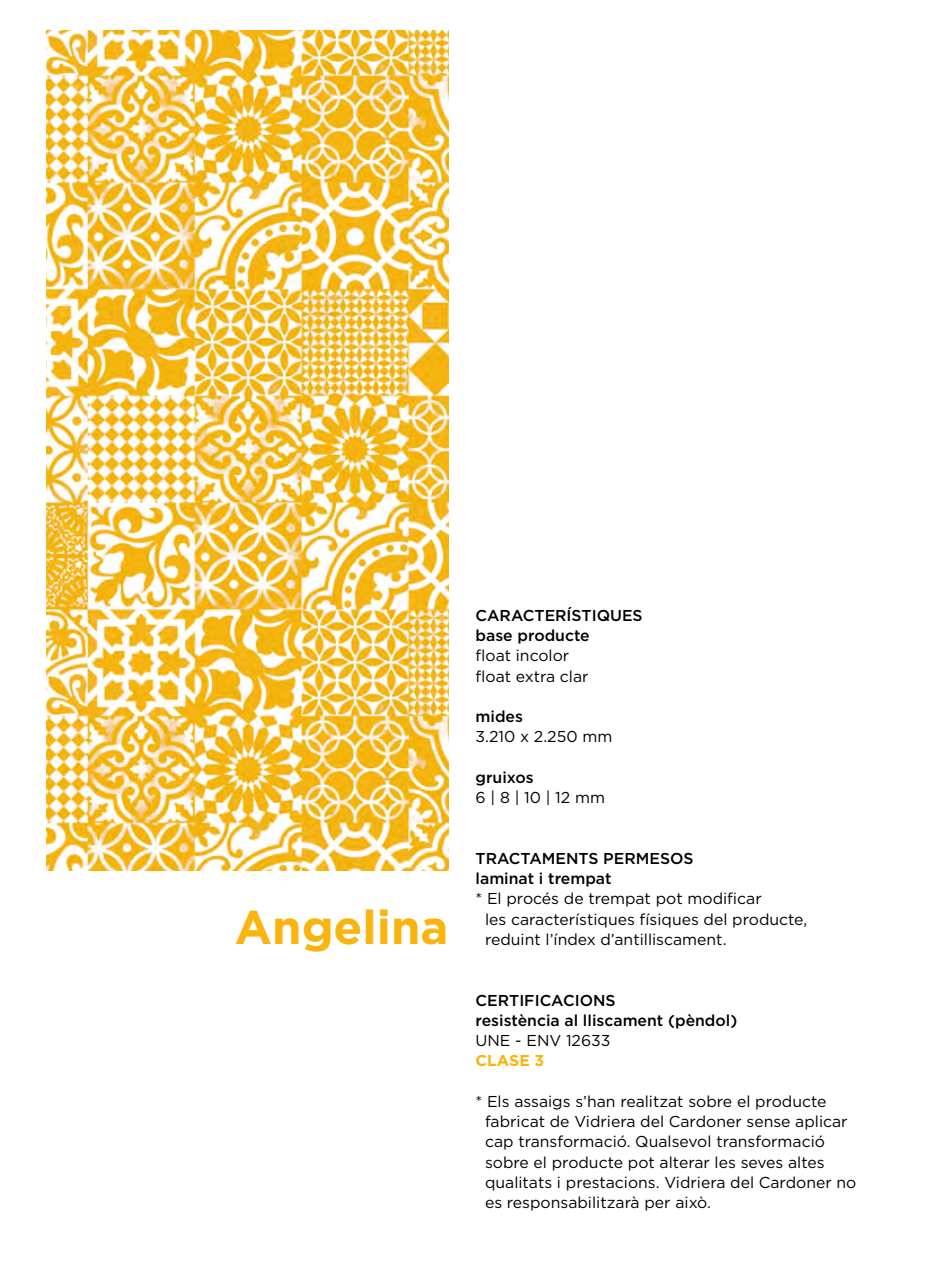
<style>
.page{position:relative;width:932px;height:1276px;background:#fff}
.page>*{position:absolute;margin:0;border:0;box-sizing:border-box;transform-origin:0 0}
.t1{font:700 47.25px "Gotham";color:#f9b410}
.t2{font:15.75px/20.2px "Gotham";color:#000}
.t3{font:500 15.75px/20.2px "Gotham";color:#000}
.t4{font:700 15.75px "Gotham";color:#f9b410}
</style>
<div class="page">
<img style="left:46px;top:31px;width:402px;height:839px">
<h1 class="t1" style="left:235px;top:896px;width:215px">Angelina</h1>
<p class="t3" style="left:475px;top:605px;width:168px">CARACTERÍSTIQUES base producte</p>
<p class="t2" style="left:475px;top:645px;width:114px">float incolor float extra clar</p>
<p class="t3" style="left:475px;top:706px;width:49px">mides</p>
<p class="t2" style="left:475px;top:726px;width:138px">3.210 x 2.250 mm</p>
<p class="t3" style="left:475px;top:767px;width:60px">gruixos</p>
<p class="t2" style="left:475px;top:787px;width:131px">6 | 8 | 10 | 12 mm</p>
<p class="t3" style="left:475px;top:848px;width:219px">TRACTAMENTS PERMESOS laminat i trempat</p>
<p class="t2" style="left:485px;top:888px;width:324px;text-indent:-9px">* El procés de trempat pot modificar<br>les característiques físiques del producte, reduint l’índex d’antilliscament.</p>
<p class="t3" style="left:475px;top:989px;width:263px">CERTIFICACIONS<br>resistència al lliscament (pèndol)</p>
<p class="t2" style="left:475px;top:1030px;width:136px">UNE - ENV 12633</p>
<p class="t4" style="left:475px;top:1050px;width:70px">CLASE 3</p>
<p class="t2" style="left:485px;top:1091px;width:373px;text-indent:-9px">* Els assaigs s’han realitzat sobre el producte fabricat de Vidriera del Cardoner sense aplicar cap transformació. Qualsevol transformació sobre el producte pot alterar les seves altes qualitats i prestacions. Vidriera del Cardoner no es responsabilitzarà per això.</p>
</div>
